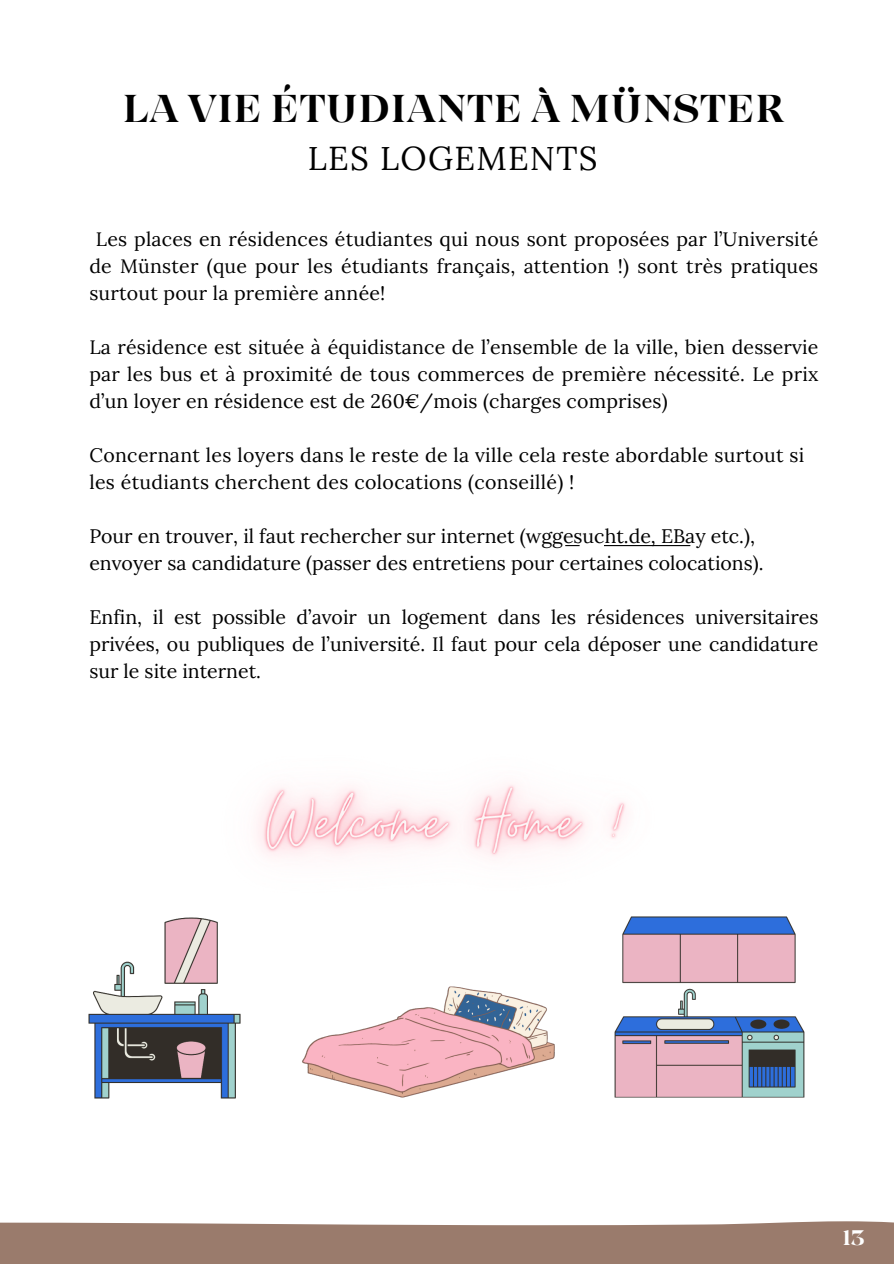
<style>
.page{position:relative;width:894px;height:1264px;background:#fff}
.page>*{position:absolute;margin:0;border:0;box-sizing:border-box;transform-origin:0 0}
.t1{font:38.55px "Grand Cru Bold M";color:#000}
.t2{font:33px "Lora";letter-spacing:.04em;color:#000}
.t3{font:21px "Grand Cru Bold M";color:#fefefe}
.t4{font:19.5px/27px "Lora";letter-spacing:.01em;color:#000;text-align:justify}
</style>
<div class="page">
<img style="left:88px;top:961px;width:153px;height:138px">
<img style="left:302px;top:986px;width:253px;height:112px">
<svg style="left:0;top:1221px;width:893px;height:42px;background:#a08375"></svg>
<svg style="left:565px;top:545px;width:125px;height:1px"></svg>
<img style="left:614px;top:916px;width:191px;height:182px">
<img style="left:161px;top:784px;width:571px;height:195px">
<p class="t1" style="left:122px;top:83px;width:663px">LA VIE ÉTUDIANTE À MÜNSTER</p>
<p class="t2" style="left:308px;top:137px;width:291px">LES LOGEMENTS</p>
<h1 class="t4" style="left:89px;top:225px;width:730px;text-indent:7px">Les places en résidences étudiantes qui nous sont proposées par l’Université de Münster (que pour les étudiants français, attention !) sont très pratiques surtout pour la première année!</h1>
<p class="t4" style="left:89px;top:333px;width:730px">La résidence est située à équidistance de l’ensemble de la ville, bien desservie par les bus et à proximité de tous commerces de première nécessité. Le prix d’un loyer en résidence est de 260€/mois (charges comprises)</p>
<p class="t4" style="left:89px;top:441px;width:716px">Concernant les loyers dans le reste de la ville cela reste abordable surtout si les étudiants cherchent des colocations (conseillé) !</p>
<p class="t4" style="left:89px;top:522px;width:675px">Pour en trouver, il faut rechercher sur internet (wggesucht.de, EBay etc.), envoyer sa candidature (passer des entretiens pour certaines colocations).</p>
<p class="t4" style="left:89px;top:603px;width:730px">Enfin, il est possible d’avoir un logement dans les résidences universitaires privées, ou publiques de l’université. Il faut pour cela déposer une candidature sur le site internet.</p>
<p class="t3" style="left:842px;top:1223px;width:24px">13</p>
</div>
